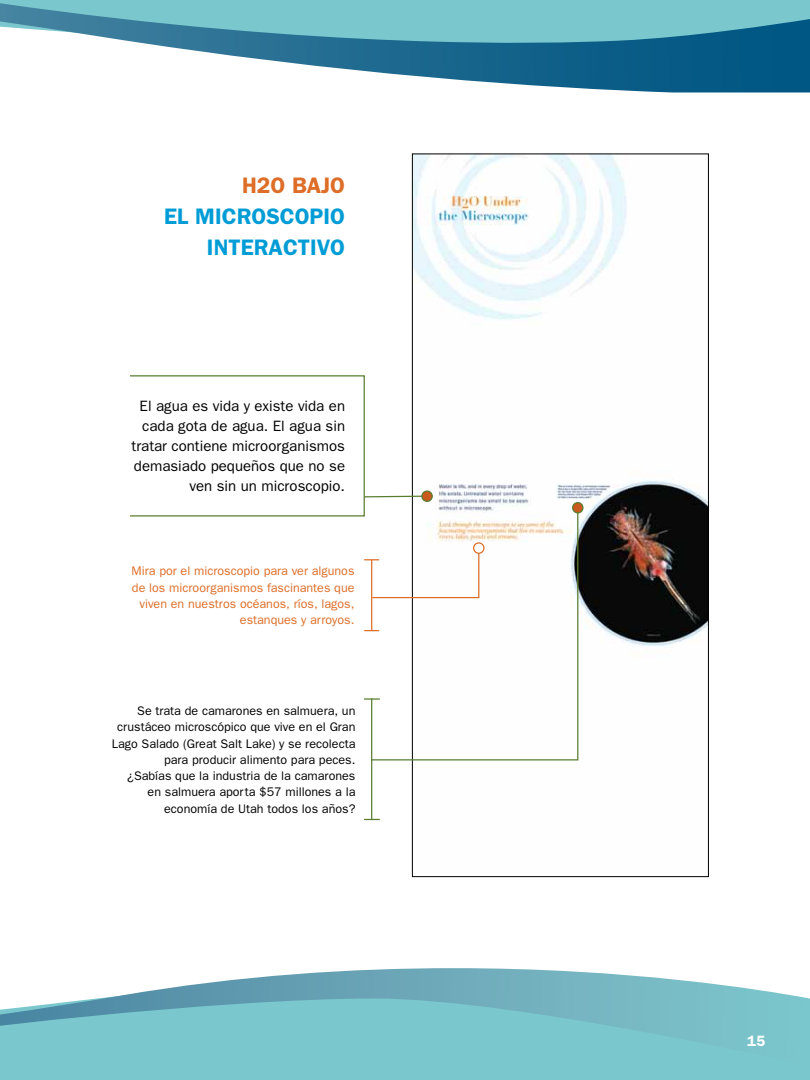
<style>
.page{position:relative;width:810px;height:1080px;background:#fff}
.page>*{position:absolute;margin:0;border:0;box-sizing:border-box;transform-origin:0 0}
.t1{font:600 22.5px/31.2px "Franklin Gothic";color:#009cd6}
.t2{font:600 22.5px "Franklin Gothic";color:#dd6d27}
.t3{font:15px/20px "Franklin Gothic";color:#000;text-align:right}
.t4{font:600 15px "Franklin Gothic";color:#fff}
.t5{font:12.5px/16.2px "Franklin Gothic";color:#000;text-align:right}
.t6{font:12.5px/16.2px "Franklin Gothic";color:#dd6d27;text-align:right}
</style>
<div class="page">
<div style="left:120px;top:375px;width:245px;height:142px;border:1px solid #597d30"></div>
<div style="left:111px;top:223px;width:19px;height:407px;background:#fff"></div>
<img style="left:414px;top:156px;width:293px;height:490px">
<svg style="left:363px;top:495px;width:58px;height:3px"></svg>
<svg style="left:422px;top:491px;width:10px;height:10px"></svg>
<div style="left:421px;top:490px;width:12px;height:12px;border:1px solid #597d30;border-radius:50%"></div>
<hr style="left:371px;top:698px;width:1px;height:122px;background:#597d30">
<svg style="left:370px;top:509px;width:209px;height:252px"></svg>
<svg style="left:364px;top:698px;width:16px;height:2px"></svg>
<svg style="left:364px;top:819px;width:16px;height:1px"></svg>
<svg style="left:573px;top:503px;width:10px;height:10px"></svg>
<div style="left:572px;top:502px;width:12px;height:12px;border:1px solid #597d30;border-radius:50%"></div>
<hr style="left:0;top:0;width:810px;height:3px;background:#7ac8ce">
<svg style="left:0;top:3px;width:810px;height:89px"></svg>
<svg style="left:93px;top:968px;width:717px;height:31px"></svg>
<svg style="left:0;top:999px;width:810px;height:81px;background:#78c3cb"></svg>
<svg style="left:364px;top:545px;width:116px;height:54px"></svg>
<svg style="left:364px;top:630px;width:15px;height:1px"></svg>
<h1 class="t2" style="left:242px;top:172px;width:102px">H2O BAJO</h1>
<h1 class="t1" style="left:207px;top:200px;width:13px;text-indent:-43px">EL MICROSCOPIO<br>INTERACTI</h1>
<h1 class="t1" style="left:317px;top:231px;width:27px">VO</h1>
<p class="t3" style="left:132px;top:395px;width:215px">El agua es vida y existe vida en cada gota de agua. El agua sin tratar contiene microorganismos demasiado pequeños que no se ven sin un microscopio.</p>
<p class="t6" style="left:132px;top:563px;width:224px">Mira por el microscopio para ver algunos de los microorganismos fascinantes que viven en nuestros océanos, ríos, lagos, estanques y arroyos.</p>
<p class="t5" style="left:112px;top:703px;width:245px">Se trata de camarones en salmuera, un crustáceo microscópico que vive en el Gran Lago Salado (Great Salt Lake) y se recolecta para producir alimento para peces.<br>¿Sabías que la industria de la camarones en salmuera aporta $57 millones a la economía de Utah todos los años?</p>
<p class="t4" style="left:747px;top:1032px;width:20px">15</p>
</div>
